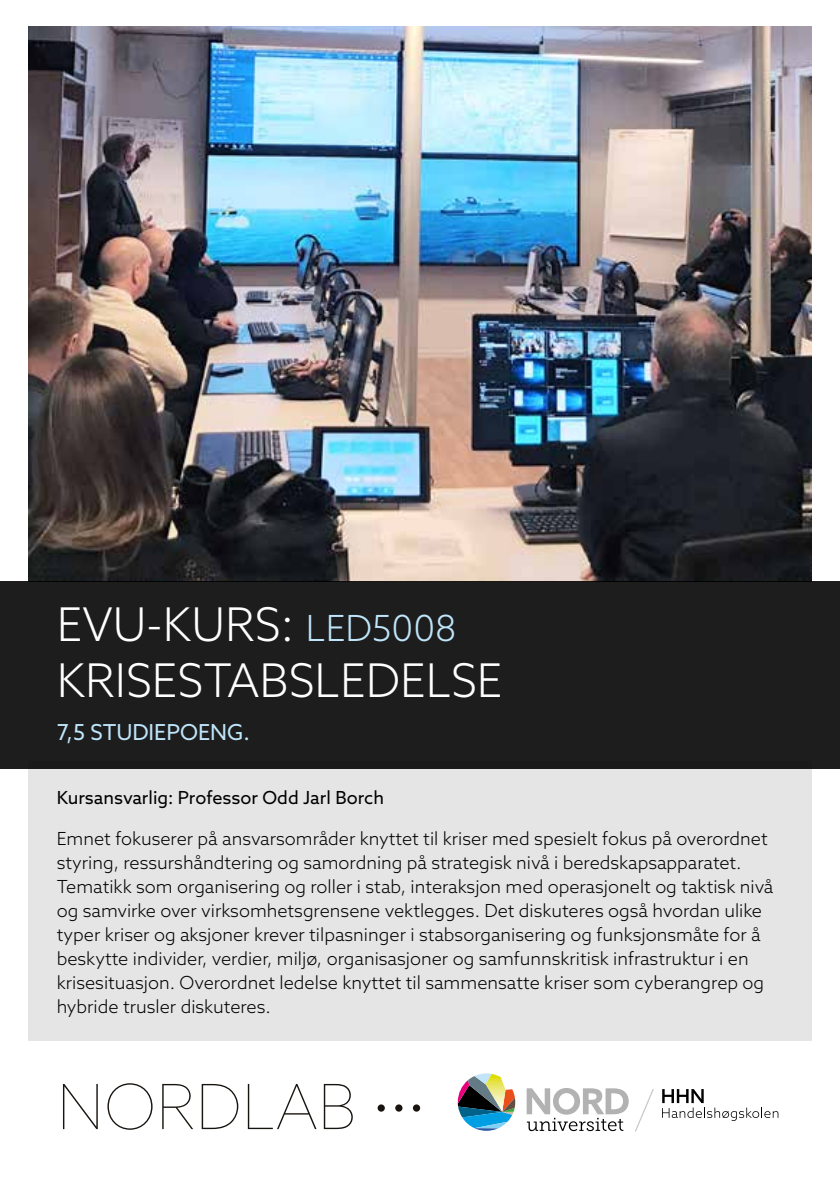
<style>
.page{position:relative;width:840px;height:1191px;background:#fff}
.page>*{position:absolute;margin:0;border:0;box-sizing:border-box;transform-origin:0 0}
.t1{font:100 62.4px "Azo Sans";color:#18140f}
.t2{font:300 46.4px/55.8px "Azo Sans";color:#fff}
.t3{font:22px "Azo Sans";color:#bfe5fa}
.t4{font:300 18px/24px "Azo Sans";color:#000}
.t5{font:18px "Azo Sans";color:#000}
.s1{font-size:36px;color:#bfe5fa}
</style>
<div class="page">
<div style="left:28px;top:761px;width:783px;height:279px;background:#e5e5e5"></div>
<img style="left:28px;top:27px;width:783px;height:554px">
<div style="left:0;top:581px;width:839px;height:187px;background:#1d1d1d"></div>
<svg style="left:457px;top:1073px;width:58px;height:57px"></svg>
<svg style="left:526px;top:1088px;width:102px;height:43px"></svg>
<svg style="left:662px;top:1089px;width:116px;height:32px"></svg>
<svg style="left:635px;top:1089px;width:18px;height:42px"></svg>
<div style="left:377px;top:1104px;width:7px;height:7px;background:#18140f;border-radius:50%"></div>
<div style="left:395px;top:1104px;width:7px;height:7px;background:#18140f;border-radius:50%"></div>
<svg style="left:412px;top:1104px;width:8px;height:7px"></svg>
<h2 class="t2" style="left:57px;top:596px;width:447px">EVU-KURS: <span class="s1">LED5008<br></span>KRISESTABSLEDELSE</h2>
<p class="t3" style="left:57px;top:717px;width:195px">7,5 STUDIEPOENG.</p>
<p class="t5" style="left:57px;top:785px;width:328px">Kursansvarlig: Professor Odd Jarl Borch</p>
<p class="t4" style="left:57px;top:826px;width:717px">Emnet fokuserer på ansvarsområder knyttet til kriser med spesielt fokus på overordnet styring, ressurshåndtering og samordning på strategisk nivå i beredskapsapparatet.<br>Tematikk som organisering og roller i stab, interaksjon med operasjonelt og taktisk nivå og samvirke over virksomhetsgrensene vektlegges. Det diskuteres også hvordan ulike typer kriser og aksjoner krever tilpasninger i stabsorganisering og funksjonsmåte for å beskytte individer, verdier, miljø, organisasjoner og samfunnskritisk infrastruktur i en krisesituasjon. Overordnet ledelse knyttet til sammensatte kriser som cyberangrep og hybride trusler diskuteres.</p>
<h1 class="t1" style="left:57px;top:1066px;width:301px">NORDLAB</h1>
</div>
